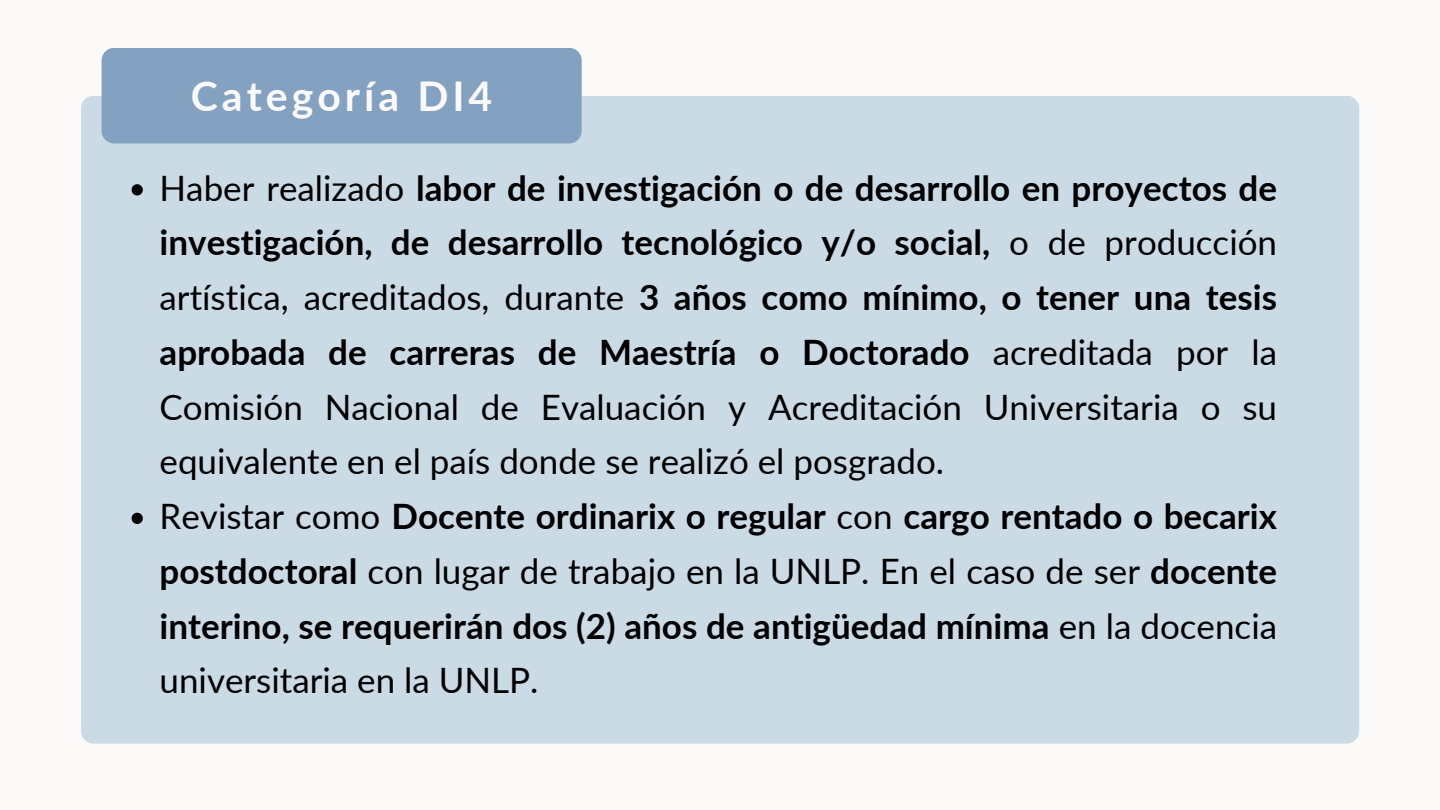
<style>
.page{position:relative;width:1440px;height:810px;background:#fbfaf8}
.page>*{position:absolute;margin:0;border:0;box-sizing:border-box;transform-origin:0 0}
.t1{font:700 40.9px "Lato";letter-spacing:.1em;color:#fbfaf8}
.t2{font:35px/54.8px "Lato";color:#000;text-align:justify}
.t3{font:700 35px/54.8px "Lato";color:#000;text-align:justify}
.s1{font-weight:700}
.s2{font-weight:400}
</style>
<div class="page">
<div style="left:81px;top:96px;width:1278px;height:648px;background:#cbdbe5;border-radius:13px"></div>
<div style="left:102px;top:48px;width:480px;height:96px;background:#83a1c0;border-radius:13px"></div>
<svg style="left:132px;top:184px;width:11px;height:11px"></svg>
<svg style="left:132px;top:513px;width:11px;height:11px"></svg>
<p class="t1" style="left:191px;top:70px;width:303px">Categoría DI4</p>
<p class="t2" style="left:160px;top:160px;width:1119px">Haber realizado <span class="s1">labor de investigación o de desarrollo en proyectos de investigación, de desarrollo tecnológico y/o social,</span> o de producción artística, acreditados, durante <span class="s1">3 años como mínimo, o tener una tesis aprobada de carreras de Maestría o Doctorado</span> acreditada por la Comisión Nacional de Evaluación y Acreditación Universitaria o su equivalente en el país donde se realizó el posgrado.</p>
<p class="t3" style="left:160px;top:488px;width:1119px"><span class="s2">Revistar como</span> Docente ordinarix o regular <span class="s2">con</span> cargo rentado o becarix postdoctoral <span class="s2">con lugar de trabajo en la UNLP. En el caso de ser</span> docente interino, se requerirán dos (2) años de antigüedad mínima <span class="s2">en la docencia universitaria en la UNLP.</span></p>
</div>
